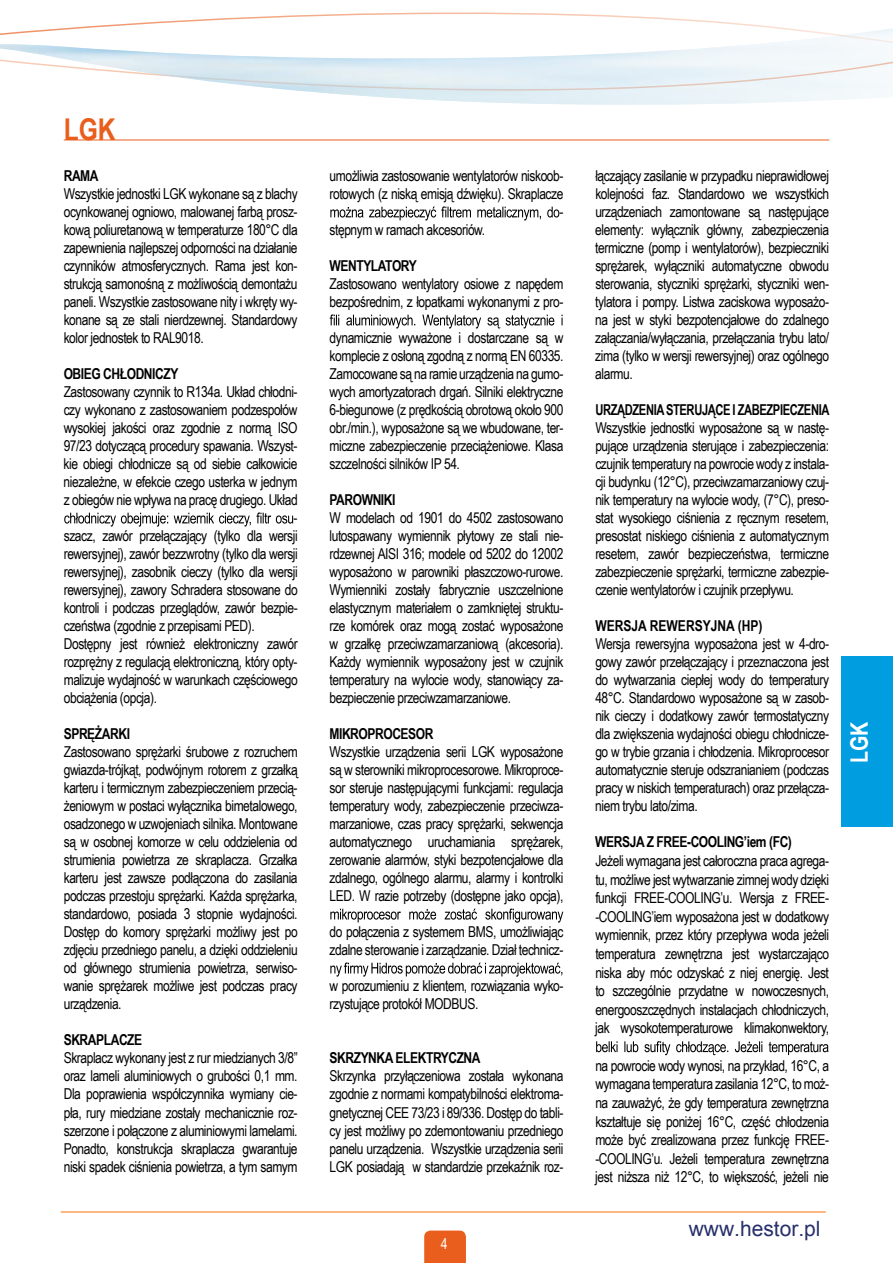
<style>
.page{position:relative;width:893px;height:1263px;background:#fff}
.page>*{position:absolute;margin:0;border:0;box-sizing:border-box;transform-origin:0 0}
.t1{font:700 30px "Arial Narrow";color:#e95e1d}
.t2{font:700 24px "Arial Narrow";color:#fff}
.t3{font:21px "Arial";color:#27306b}
.t4{font:15px/18px "Arial Narrow";letter-spacing:-.03em;color:#000;text-align:justify}
.t5{font:700 15px "Arial Narrow";letter-spacing:-.03em;color:#000}
.t6{font:700 15px "Arial Narrow";letter-spacing:-.03em;color:#000;scale:.91 1}
.t7{font:700 15px "Arial Narrow";color:#000}
.t8{font:15px "Arial Narrow";color:#fff}
</style>
<div class="page">
<img style="left:0;top:12px;width:893px;height:93px">
<div style="left:842px;top:656px;width:51px;height:171px;background:#009ee0"></div>
<svg style="left:330px;top:206px;width:229px;height:15px"></svg>
<svg style="left:330px;top:314px;width:233px;height:15px"></svg>
<svg style="left:330px;top:908px;width:233px;height:15px"></svg>
<svg style="left:330px;top:962px;width:232px;height:15px"></svg>
<svg style="left:64px;top:512px;width:229px;height:15px"></svg>
<svg style="left:596px;top:1041px;width:232px;height:14px"></svg>
<hr style="left:64px;top:140px;width:765px;height:1px;background:#e95e1d">
<svg style="left:424px;top:1230px;width:42px;height:33px"></svg>
<hr style="left:61px;top:1211px;width:765px;height:1px;background:#fc7108">
<h1 class="t1" style="left:64px;top:107px;width:53px">LGK</h1>
<p class="t5" style="left:64px;top:165px;width:36px">RAMA</p>
<p class="t4" style="left:64px;top:185px;width:236px">Wszystkie jednostki LGK wykonane są z blachy ocynkowanej ogniowo, malowanej farbą prosz&shy;kową poliuretanową w temperaturze 180°C dla zapewnienia najlepszej odporności na działanie czynników atmosferycznych. Rama jest kon&shy;strukcją samonośną z możliwością demontażu paneli. Wszystkie zastosowane nity i wkręty wy&shy;konane są ze stali nierdzewnej. Standardowy kolor jednostek to RAL9018.</p>
<p class="t5" style="left:64px;top:363px;width:116px">OBIEG CHŁODNICZY</p>
<p class="t4" style="left:64px;top:383px;width:235px">Zastosowany czynnik to R134a. Układ chłodni-</p>
<p class="t4" style="left:64px;top:401px;width:235px">czy wykonano z zastosowaniem podzespołów</p>
<p class="t4" style="left:64px;top:419px;width:235px">wysokiej jakości oraz zgodnie z normą ISO</p>
<p class="t4" style="left:64px;top:437px;width:235px">97/23 dotyczącą procedury spawania. Wszyst-</p>
<p class="t4" style="left:64px;top:455px;width:235px">kie obiegi chłodnicze są od siebie całkowicie</p>
<p class="t4" style="left:64px;top:473px;width:235px">niezależne, w efekcie czego usterka w jednym</p>
<p class="t4" style="left:64px;top:491px;width:235px">z obiegów nie wpływa na pracę drugiego. Układ</p>
<p class="t4" style="left:294px;top:509px;width:6px">-</p>
<p class="t4" style="left:64px;top:527px;width:235px">szacz, zawór przełączający (tylko dla wersji</p>
<p class="t4" style="left:64px;top:545px;width:236px">rewersyjnej), zawór bezzwrotny (tylko dla wersji</p>
<p class="t4" style="left:64px;top:563px;width:235px">rewersyjnej), zasobnik cieczy (tylko dla wersji</p>
<p class="t4" style="left:64px;top:581px;width:235px">rewersyjnej), zawory Schradera stosowane do</p>
<p class="t4" style="left:64px;top:599px;width:235px">kontroli i podczas przeglądów, zawór bezpie-</p>
<p class="t4" style="left:64px;top:617px;width:193px">czeństwa (zgodnie z przepisami PED).</p>
<p class="t4" style="left:64px;top:635px;width:235px">Dostępny jest również elektroniczny zawór</p>
<p class="t4" style="left:64px;top:653px;width:235px">rozprężny z regulacją elektroniczną, który opty-</p>
<p class="t4" style="left:64px;top:671px;width:235px">malizuje wydajność w warunkach częściowego</p>
<p class="t4" style="left:64px;top:689px;width:95px">obciążenia (opcja).</p>
<p class="t5" style="left:64px;top:723px;width:68px">SPRĘŻARKI</p>
<p class="t4" style="left:64px;top:743px;width:235px">Zastosowano sprężarki śrubowe z rozruchem gwiazda-trójkąt, podwójnym rotorem z grzałką karteru i termicznym zabezpieczeniem przecią&shy;żeniowym w postaci wyłącznika bimetalowego, osadzonego w uzwojeniach silnika. Montowane są w osobnej komorze w celu oddzielenia od strumienia powietrza ze skraplacza. Grzałka karteru jest zawsze podłączona do zasilania podczas przestoju sprężarki. Każda sprężarka, standardowo, posiada 3 stopnie wydajności.<br>Dostęp do komory sprężarki możliwy jest po zdjęciu przedniego panelu, a dzięki oddzieleniu od głównego strumienia powietrza, serwiso&shy;wanie sprężarek możliwe jest podczas pracy urządzenia.</p>
<p class="t5" style="left:64px;top:1029px;width:80px">SKRAPLACZE</p>
<p class="t4" style="left:64px;top:1049px;width:235px">Skraplacz wykonany jest z rur miedzianych 3/8” oraz lameli aluminiowych o grubości 0,1 mm.<br>Dla poprawienia współczynnika wymiany cie&shy;pła, rury miedziane zostały mechanicznie roz&shy;szerzone i połączone z aluminiowymi lamelami.<br>Ponadto, konstrukcja skraplacza gwarantuje niski spadek ciśnienia powietrza, a tym samym</p>
<p class="t4" style="left:330px;top:167px;width:235px">umożliwia zastosowanie wentylatorów niskoob-</p>
<p class="t4" style="left:330px;top:185px;width:235px">rotowych (z niską emisją dźwięku). Skraplacze</p>
<p class="t4" style="left:559px;top:203px;width:6px">-</p>
<p class="t4" style="left:330px;top:221px;width:157px">stępnym w ramach akcesoriów.</p>
<p class="t5" style="left:330px;top:255px;width:89px">WENTYLATORY</p>
<p class="t4" style="left:330px;top:275px;width:235px">Zastosowano wentylatory osiowe z napędem bezpośrednim, z łopatkami wykonanymi z pro-</p>
<p class="t4" style="left:330px;top:329px;width:235px">dynamicznie wyważone i dostarczane są w komplecie z osłoną zgodną z normą EN 60335.<br>Zamocowane są na ramie urządzenia na gumo&shy;wych amortyzatorach drgań. Silniki elektryczne 6-biegunowe (z prędkością obrotową około 900 obr./min.), wyposażone są we wbudowane, ter&shy;miczne zabezpieczenie przeciążeniowe. Klasa szczelności silników IP 54.</p>
<p class="t5" style="left:330px;top:489px;width:67px">PAROWNIKI</p>
<p class="t4" style="left:330px;top:509px;width:235px">W modelach od 1901 do 4502 zastosowano lutospawany wymiennik płytowy ze stali nie&shy;rdzewnej AISI 316; modele od 5202 do 12002 wyposażono w parowniki płaszczowo-rurowe.<br>Wymienniki zostały fabrycznie uszczelnione elastycznym materiałem o zamkniętej struktu&shy;rze komórek oraz mogą zostać wyposażone w grzałkę przeciwzamarzaniową (akcesoria).<br>Każdy wymiennik wyposażony jest w czujnik temperatury na wylocie wody, stanowiący za&shy;bezpieczenie przeciwzamarzaniowe.</p>
<p class="t5" style="left:330px;top:723px;width:105px">MIKROPROCESOR</p>
<p class="t4" style="left:330px;top:743px;width:235px">Wszystkie urządzenia serii LGK wyposażone są w sterowniki mikroprocesorowe. Mikroproce&shy;sor steruje następującymi funkcjami: regulacja temperatury wody, zabezpieczenie przeciwza&shy;marzaniowe, czas pracy sprężarki, sekwencja automatycznego uruchamiania sprężarek, zerowanie alarmów, styki bezpotencjałowe dla zdalnego, ogólnego alarmu, alarmy i kontrolki LED. W razie potrzeby (dostępne jako opcja),</p>
<p class="t4" style="left:330px;top:923px;width:235px">do połączenia z systemem BMS, umożliwiając zdalne sterowanie i zarządzanie. Dział technicz-</p>
<p class="t4" style="left:330px;top:977px;width:235px">w porozumieniu z klientem, rozwiązania wyko&shy;rzystujące protokół MODBUS.</p>
<p class="t5" style="left:330px;top:1047px;width:153px">SKRZYNKA ELEKTRYCZNA</p>
<p class="t4" style="left:330px;top:1067px;width:235px">Skrzynka przyłączeniowa została wykonana zgodnie z normami kompatybilności elektroma&shy;gnetycznej CEE 73/23 i 89/336. Dostęp do tabli&shy;cy jest możliwy po zdemontowaniu przedniego panelu urządzenia. Wszystkie urządzenia serii LGK posiadają w standardzie przekaźnik roz-</p>
<p class="t8" style="left:441px;top:1232px;width:8px">4</p>
<p class="t4" style="left:595px;top:167px;width:235px">łączający zasilanie w przypadku nieprawidłowej kolejności faz. Standardowo we wszystkich urządzeniach zamontowane są następujące elementy: wyłącznik główny, zabezpieczenia termiczne (pomp i wentylatorów), bezpieczniki sprężarek, wyłączniki automatyczne obwodu sterowania, styczniki sprężarki, styczniki wen&shy;tylatora i pompy. Listwa zaciskowa wyposażo&shy;na jest w styki bezpotencjałowe do zdalnego załączania/wyłączania, przełączania trybu lato/ zima (tylko w wersji rewersyjnej) oraz ogólnego alarmu.</p>
<p class="t6" style="left:595px;top:399px;width:259px">URZĄDZENIASTERUJĄCE I ZABEZPIECZENIA</p>
<p class="t4" style="left:595px;top:419px;width:235px">Wszystkie jednostki wyposażone są w nastę&shy;pujące urządzenia sterujące i zabezpieczenia: czujnik temperatury na powrocie wody z instala&shy;cji budynku (12°C), przeciwzamarzaniowy czuj&shy;nik temperatury na wylocie wody, (7°C), preso&shy;stat wysokiego ciśnienia z ręcznym resetem, presostat niskiego ciśnienia z automatycznym resetem, zawór bezpieczeństwa, termiczne zabezpieczenie sprężarki, termiczne zabezpie&shy;czenie wentylatorów i czujnik przepływu.</p>
<p class="t7" style="left:595px;top:615px;width:169px">WERSJA REWERSYJNA (HP)</p>
<p class="t4" style="left:595px;top:635px;width:235px">Wersja rewersyjna wyposażona jest w 4-dro&shy;gowy zawór przełączający i przeznaczona jest do wytwarzania ciepłej wody do temperatury 48°C. Standardowo wyposażone są w zasob&shy;nik cieczy i dodatkowy zawór termostatyczny dla zwiększenia wydajności obiegu chłodnicze&shy;go w trybie grzania i chłodzenia. Mikroprocesor automatycznie steruje odszranianiem (podczas pracy w niskich temperaturach) oraz przełącza&shy;niem trybu lato/zima.</p>
<p class="t5" style="left:595px;top:831px;width:198px">WERSJA Z FREE-COOLING’iem (FC)</p>
<p class="t4" style="left:595px;top:851px;width:235px;line-height:18.6px">Jeżeli wymagana jest całoroczna praca agrega&shy;tu, możliwe jest wytwarzanie zimnej wody dzięki funkcji FREE-COOLING’u. Wersja z FREE--COOLING’iem wyposażona jest w dodatkowy wymiennik, przez który przepływa woda jeżeli temperatura zewnętrzna jest wystarczająco niska aby móc odzyskać z niej energię. Jest to szczególnie przydatne w nowoczesnych, energooszczędnych instalacjach chłodniczych, jak wysokotemperaturowe klimakonwektory,</p>
<p class="t4" style="left:595px;top:1055px;width:235px;line-height:18.6px">na powrocie wody wynosi, na przykład, 16°C, a wymagana temperatura zasilania 12°C, to moż&shy;na zauważyć, że gdy temperatura zewnętrzna kształtuje się poniżej 16°C, część chłodzenia może być zrealizowana przez funkcję FREE--COOLING’u. Jeżeli temperatura zewnętrzna jest niższa niż 12°C, to większość, jeżeli nie</p>
<h3 class="t3" style="left:689px;top:1214px;width:133px">www.hestor.pl</h3>
<h2 class="t2" style="left:841px;top:763px;width:43px;rotate:-90deg">LGK</h2>
</div>
